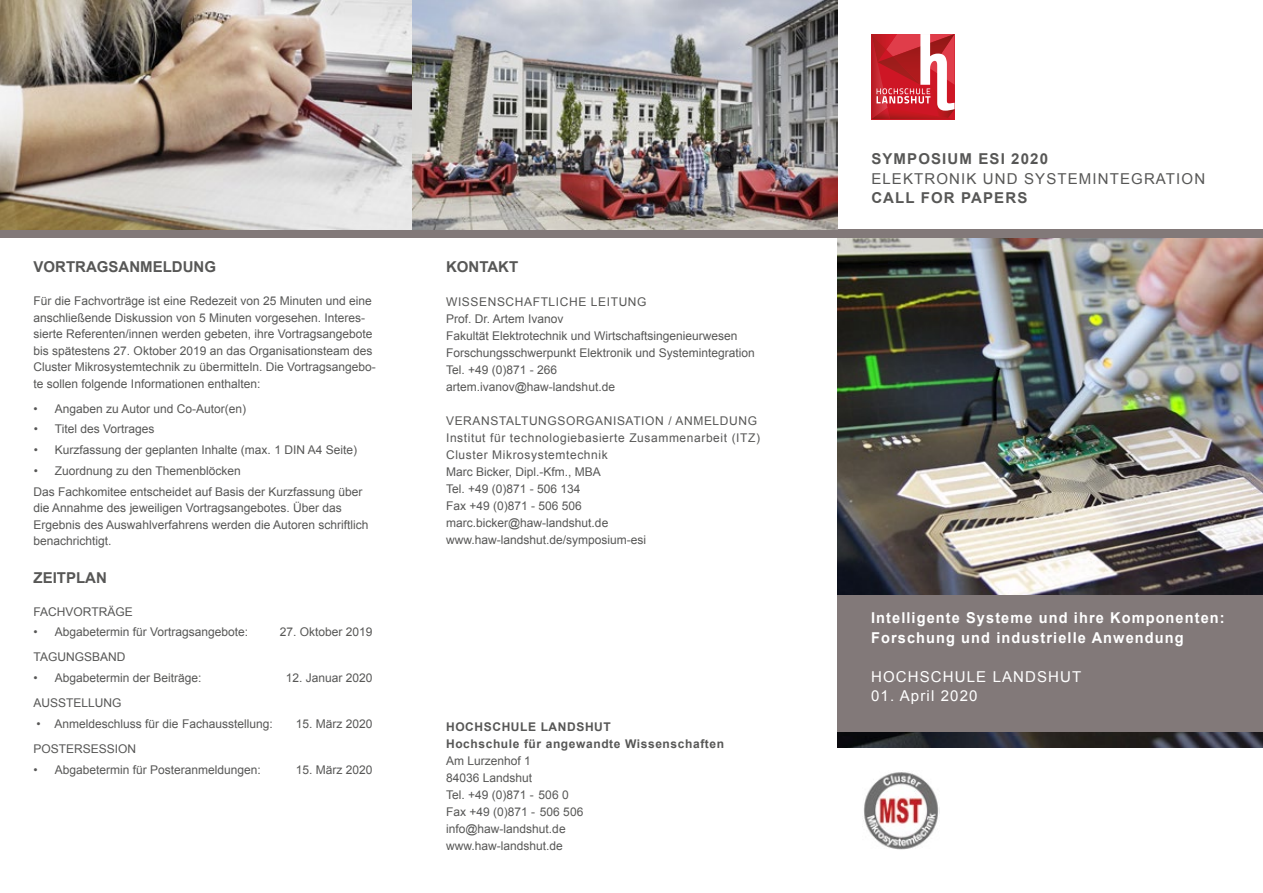
<style>
.page{position:relative;width:1263px;height:893px;background:#fff}
.page>*{position:absolute;margin:0;border:0;box-sizing:border-box;transform-origin:0 0}
.t1{font:700 15px/19.5px "Arial";letter-spacing:.075em;color:#fff}
.t2{font:700 15px "Arial";color:#575756}
.t3{font:15px "Arial";letter-spacing:.075em;color:#575756}
.t4{font:15px "Arial";letter-spacing:.075em;color:#fff}
.t5{font:700 15px "Arial";letter-spacing:.075em;color:#575756}
.t6{font:12px/17px "Arial";color:#575756}
.t7{font:12px/17px "Arial";letter-spacing:.05em;color:#575756}
.t8{font:700 12px/17px "Arial";letter-spacing:.05em;color:#575756}
</style>
<div class="page">
<svg style="left:871px;top:34px;width:83px;height:85px"></svg>
<img style="left:838px;top:238px;width:425px;height:509px">
<img style="left:864px;top:772px;width:75px;height:78px">
<div style="left:838px;top:595px;width:425px;height:136px;background:#827979"></div>
<div style="left:0;top:230px;width:1263px;height:8px;background:#827979"></div>
<img style="left:0;top:0;width:838px;height:230px">
<p class="t2" style="left:34px;top:257px;width:184px">VORTRAGSANMELDUNG</p>
<p class="t6" style="left:34px;top:293px;width:344px;line-height:16.5px">Für die Fachvorträge ist eine Redezeit von 25 Minuten und eine anschließende Diskussion von 5 Minuten vorgesehen. Interes&shy;sierte Referenten/innen werden gebeten, ihre Vortragsangebote bis spätestens 27. Oktober 2019 an das Organisationsteam des Cluster Mikrosystemtechnik zu übermitteln. Die Vortragsangebo&shy;te sollen folgende Informationen enthalten:</p>
<p class="t6" style="left:34px;top:400px;width:214px">• Angaben zu Autor und Co-Autor(en)</p>
<p class="t6" style="left:34px;top:421px;width:122px">• Titel des Vortrages</p>
<p class="t6" style="left:34px;top:442px;width:325px">• Kurzfassung der geplanten Inhalte (max. 1 DIN A4 Seite)</p>
<p class="t6" style="left:34px;top:460px;width:330px;line-height:20.7px">• Zuordnung zu den Themenblöcken<br>Das Fachkomitee entscheidet auf Basis der Kurzfassung über</p>
<p class="t6" style="left:34px;top:500px;width:336px;line-height:16.5px">die Annahme des jeweiligen Vortragsangebotes. Über das<br>Ergebnis des Auswahlverfahrens werden die Autoren schriftlich benachrichtigt.</p>
<p class="t2" style="left:34px;top:567px;width:75px">ZEITPLAN</p>
<p class="t6" style="left:34px;top:603px;width:101px">FACHVORTRÄGE</p>
<p class="t6" style="left:34px;top:624px;width:216px">• Abgabetermin für Vortragsangebote:</p>
<p class="t6" style="left:280px;top:624px;width:94px">27. Oktober 2019</p>
<p class="t6" style="left:34px;top:649px;width:93px">TAGUNGSBAND</p>
<p class="t6" style="left:34px;top:670px;width:169px">• Abgabetermin der Beiträge:</p>
<p class="t6" style="left:286px;top:670px;width:88px">12. Januar 2020</p>
<p class="t6" style="left:34px;top:695px;width:90px">AUSSTELLUNG</p>
<p class="t6" style="left:37px;top:715px;width:238px">• Anmeldeschluss für die Fachausstellung:</p>
<p class="t6" style="left:296px;top:715px;width:78px">15. März 2020</p>
<p class="t6" style="left:34px;top:740px;width:104px">POSTERSESSION</p>
<p class="t6" style="left:34px;top:761px;width:229px">• Abgabetermin für Posteranmeldungen:</p>
<p class="t6" style="left:296px;top:761px;width:78px">15. März 2020</p>
<p class="t2" style="left:446px;top:257px;width:74px">KONTAKT</p>
<p class="t6" style="left:446px;top:294px;width:310px">WISSENSCHAFTLICHE LEITUNG<br>Prof. Dr. Artem Ivanov<br>Fakultät Elektrotechnik und Wirtschaftsingenieurwesen Forschungsschwerpunkt Elektronik und Systemintegration Tel. +49 (0)871 - 266<br>artem.ivanov@haw-landshut.de</p>
<p class="t7" style="left:446px;top:413px;width:315px">VERANSTALTUNGSORGANISATION / ANMELDUNG Institut für technologiebasierte Zusammenarbeit (ITZ)<br>Cluster Mikrosystemtechnik<br>Marc Bicker, Dipl.-Kfm., MBA<br>Tel. +49 (0)871 - 506 134<br>Fax +49 (0)871 - 506 506<br>marc.bicker@haw-landshut.de www.haw-landshut.de/symposium-esi</p>
<p class="t8" style="left:446px;top:719px;width:280px">HOCHSCHULE LANDSHUT<br>Hochschule für angewandte Wissenschaften</p>
<p class="t6" style="left:446px;top:753px;width:139px">Am Lurzenhof 1<br>84036 Landshut<br>Tel. +49 (0)871 - 506 0<br>Fax +49 (0)871 - 506 506 info@haw-landshut.de www.haw-landshut.de</p>
<p class="t5" style="left:871px;top:149px;width:178px">SYMPOSIUM ESI 2020</p>
<p class="t3" style="left:871px;top:168px;width:335px">ELEKTRONIK UND SYSTEMINTEGRATION</p>
<p class="t5" style="left:871px;top:188px;width:158px">CALL FOR PAPERS</p>
<p class="t1" style="left:871px;top:609px;width:355px">Intelligente Systeme und ihre Komponenten:<br>Forschung und industrielle Anwendung</p>
<p class="t4" style="left:871px;top:667px;width:212px">HOCHSCHULE LANDSHUT</p>
<p class="t4" style="left:871px;top:686px;width:108px">01. April 2020</p>
</div>
